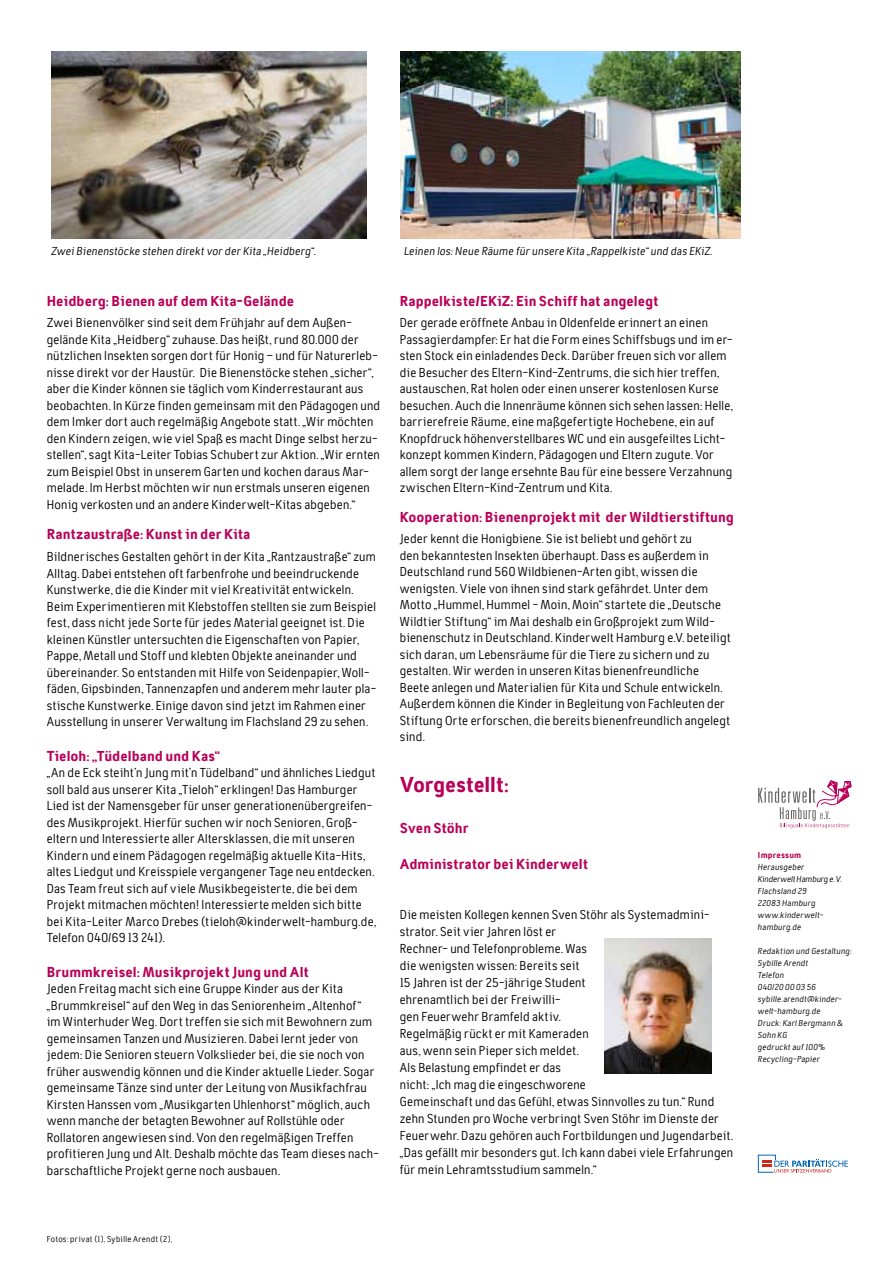
<style>
.page{position:relative;width:893px;height:1263px;background:#fff}
.page>*{position:absolute;margin:0;border:0;box-sizing:border-box;transform-origin:0 0}
.t1{font:800 22.5px "Tempelhof";letter-spacing:-.005em;color:#b80058}
.t2{font:800 15px "Tempelhof";letter-spacing:.005em;color:#b80058}
.t3{font:13.5px/16.5px "Tempelhof";letter-spacing:.005em;color:#000}
.t4{font:italic 12px "Tempelhof";letter-spacing:.01em;color:#000}
.t5{font:italic 9px/12px "Tempelhof";letter-spacing:.02em;color:#000}
.t6{font:9px "Tempelhof";letter-spacing:.02em;color:#000}
.t7{font:800 9px "Tempelhof";letter-spacing:.025em;color:#b80058}
</style>
<div class="page">
<svg style="left:758px;top:781px;width:93px;height:47px"></svg>
<svg style="left:758px;top:1155px;width:90px;height:18px"></svg>
<img style="left:51px;top:51px;width:315px;height:187px">
<img style="left:401px;top:51px;width:340px;height:187px">
<img style="left:605px;top:938px;width:107px;height:136px">
<p class="t4" style="left:51px;top:245px;width:266px">Zwei Bienenstöcke stehen direkt vor der Kita „Heidberg“.</p>
<p class="t4" style="left:404px;top:245px;width:310px">Leinen los: Neue Räume für unsere Kita „Rappelkiste“ und das EKiZ.</p>
<p class="t2" style="left:47px;top:293px;width:249px">Heidberg: Bienen auf dem Kita-Gelände</p>
<p class="t3" style="left:47px;top:315px;width:335px">Zwei Bienenvölker sind seit dem Frühjahr auf dem Außen&shy;gelände Kita „Heidberg“ zuhause. Das heißt, rund 80.000 der nützlichen Insekten sorgen dort für Honig – und für Naturerleb&shy;nisse direkt vor der Haustür. Die Bienenstöcke stehen „sicher“, aber die Kinder können sie täglich vom Kinderrestaurant aus beobachten. In Kürze finden gemeinsam mit den Pädagogen und dem Imker dort auch regelmäßig Angebote statt. „Wir möchten den Kindern zeigen, wie viel Spaß es macht Dinge selbst herzu&shy;stellen“, sagt Kita-Leiter Tobias Schubert zur Aktion. „Wir ernten zum Beispiel Obst in unserem Garten und kochen daraus Mar&shy;melade. Im Herbst möchten wir nun erstmals unseren eigenen Honig verkosten und an andere Kinderwelt-Kitas abgeben.“</p>
<p class="t2" style="left:47px;top:525px;width:205px">Rantzaustraße: Kunst in der Kita</p>
<p class="t3" style="left:47px;top:549px;width:331px">Bildnerisches Gestalten gehört in der Kita „Rantzaustraße“ zum Alltag. Dabei entstehen oft farbenfrohe und beeindruckende Kunstwerke, die die Kinder mit viel Kreativität entwickeln.<br>Beim Experimentieren mit Klebstoffen stellten sie zum Beispiel fest, dass nicht jede Sorte für jedes Material geeignet ist. Die kleinen Künstler untersuchten die Eigenschaften von Papier, Pappe, Metall und Stoff und klebten Objekte aneinander und übereinander. So entstanden mit Hilfe von Seidenpapier, Woll&shy;fäden, Gipsbinden, Tannenzapfen und anderem mehr lauter pla&shy;stische Kunstwerke. Einige davon sind jetzt im Rahmen einer Ausstellung in unserer Verwaltung im Flachsland 29 zu sehen.</p>
<p class="t2" style="left:47px;top:748px;width:174px">Tieloh: „Tüdelband und Kas“</p>
<p class="t3" style="left:47px;top:765px;width:331px">„An de Eck steiht’n Jung mit’n Tüdelband“ und ähnliches Liedgut soll bald aus unserer Kita „Tieloh“ erklingen! Das Hamburger Lied ist der Namensgeber für unser generationenübergreifen&shy;des Musikprojekt. Hierfür suchen wir noch Senioren, Groß&shy;eltern und Interessierte aller Altersklassen, die mit unseren Kindern und einem Pädagogen regelmäßig aktuelle Kita-Hits, altes Liedgut und Kreisspiele vergangener Tage neu entdecken.<br>Das Team freut sich auf viele Musikbegeisterte, die bei dem Projekt mitmachen möchten! Interessierte melden sich bitte bei Kita-Leiter Marco Drebes (tieloh@kinderwelt-hamburg.de, Telefon 040/69 13 241).</p>
<p class="t2" style="left:47px;top:964px;width:264px">Brummkreisel: Musikprojekt Jung und Alt</p>
<p class="t3" style="left:47px;top:981px;width:334px">Jeden Freitag macht sich eine Gruppe Kinder aus der Kita „Brummkreisel“ auf den Weg in das Seniorenheim „Altenhof“<br>im Winterhuder Weg. Dort treffen sie sich mit Bewohnern zum gemeinsamen Tanzen und Musizieren. Dabei lernt jeder von jedem: Die Senioren steuern Volkslieder bei, die sie noch von früher auswendig können und die Kinder aktuelle Lieder. Sogar gemeinsame Tänze sind unter der Leitung von Musikfachfrau Kirsten Hanssen vom „Musikgarten Uhlenhorst“ möglich, auch wenn manche der betagten Bewohner auf Rollstühle oder Rollatoren angewiesen sind. Von den regelmäßigen Treffen profitieren Jung und Alt. Deshalb möchte das Team dieses nach&shy;barschaftliche Projekt gerne noch ausbauen.</p>
<p class="t2" style="left:400px;top:293px;width:260px">Rappelkiste/EKiZ: Ein Schiff hat angelegt</p>
<p class="t3" style="left:400px;top:315px;width:335px">Der gerade eröffnete Anbau in Oldenfelde erinnert an einen Passagierdampfer: Er hat die Form eines Schiffsbugs und im er&shy;sten Stock ein einladendes Deck. Darüber freuen sich vor allem die Besucher des Eltern-Kind-Zentrums, die sich hier treffen, austauschen, Rat holen oder einen unserer kostenlosen Kurse besuchen. Auch die Innenräume können sich sehen lassen: Helle, barrierefreie Räume, eine maßgefertigte Hochebene, ein auf Knopfdruck höhenverstellbares WC und ein ausgefeiltes Licht&shy;konzept kommen Kindern, Pädagogen und Eltern zugute. Vor allem sorgt der lange ersehnte Bau für eine bessere Verzahnung zwischen Eltern-Kind-Zentrum und Kita.</p>
<p class="t2" style="left:400px;top:509px;width:335px">Kooperation: Bienenprojekt mit der Wildtierstiftung</p>
<p class="t3" style="left:400px;top:531px;width:333px">Jeder kennt die Honigbiene. Sie ist beliebt und gehört zu<br>den bekanntesten Insekten überhaupt. Dass es außerdem in Deutschland rund 560 Wildbienen-Arten gibt, wissen die wenigsten. Viele von ihnen sind stark gefährdet. Unter dem Motto „Hummel, Hummel - Moin, Moin“ startete die „Deutsche Wildtier Stiftung“ im Mai deshalb ein Großprojekt zum Wild&shy;bienenschutz in Deutschland. Kinderwelt Hamburg e.V. beteiligt sich daran, um Lebensräume für die Tiere zu sichern und zu gestalten. Wir werden in unseren Kitas bienenfreundliche Beete anlegen und Materialien für Kita und Schule entwickeln.<br>Außerdem können die Kinder in Begleitung von Fachleuten der Stiftung Orte erforschen, die bereits bienenfreundlich angelegt sind.</p>
<h1 class="t1" style="left:400px;top:772px;width:110px">Vorgestellt:</h1>
<p class="t2" style="left:400px;top:820px;width:70px">Sven Stöhr</p>
<p class="t2" style="left:400px;top:856px;width:190px">Administrator bei Kinderwelt</p>
<p class="t3" style="left:400px;top:906px;width:335px;line-height:17px">Die meisten Kollegen kennen Sven Stöhr als Systemadmini&shy;strator. Seit vier Jahren löst er<br>Rechner- und Telefonprobleme. Was<br>die wenigsten wissen: Bereits seit<br>15 Jahren ist der 25-jährige Student<br>ehrenamtlich bei der Freiwilli-<br>gen Feuerwehr Bramfeld aktiv.<br>Regelmäßig rückt er mit Kameraden<br>aus, wenn sein Pieper sich meldet.<br>Als Belastung empfindet er das<br>nicht: „Ich mag die eingeschworene<br>Gemeinschaft und das Gefühl, etwas Sinnvolles zu tun.“ Rund zehn Stunden pro Woche verbringt Sven Stöhr im Dienste der Feuerwehr. Dazu gehören auch Fortbildungen und Jugendarbeit. „Das gefällt mir besonders gut. Ich kann dabei viele Erfahrungen für mein Lehramtsstudium sammeln.“</p>
<p class="t6" style="left:47px;top:1234px;width:127px">Fotos: privat (1), Sybille Arendt (2),</p>
<p class="t7" style="left:758px;top:850px;width:45px">Impressum</p>
<p class="t5" style="left:758px;top:861px;width:85px">Herausgeber<br>Kinderwelt Hamburg e. V.<br>Flachsland 29<br>22083 Hamburg www.kinderwelt&shy;hamburg.de</p>
<p class="t5" style="left:758px;top:945px;width:95px">Redaktion und Gestaltung:<br>Sybille Arendt<br>Telefon<br>040/20 00 03 56 sybille.arendt@kinder&shy;welt-hamburg.de<br>Druck: Karl Bergmann &amp;<br>Sohn KG<br>gedruckt auf 100%<br>Recycling-Papier</p>
</div>
